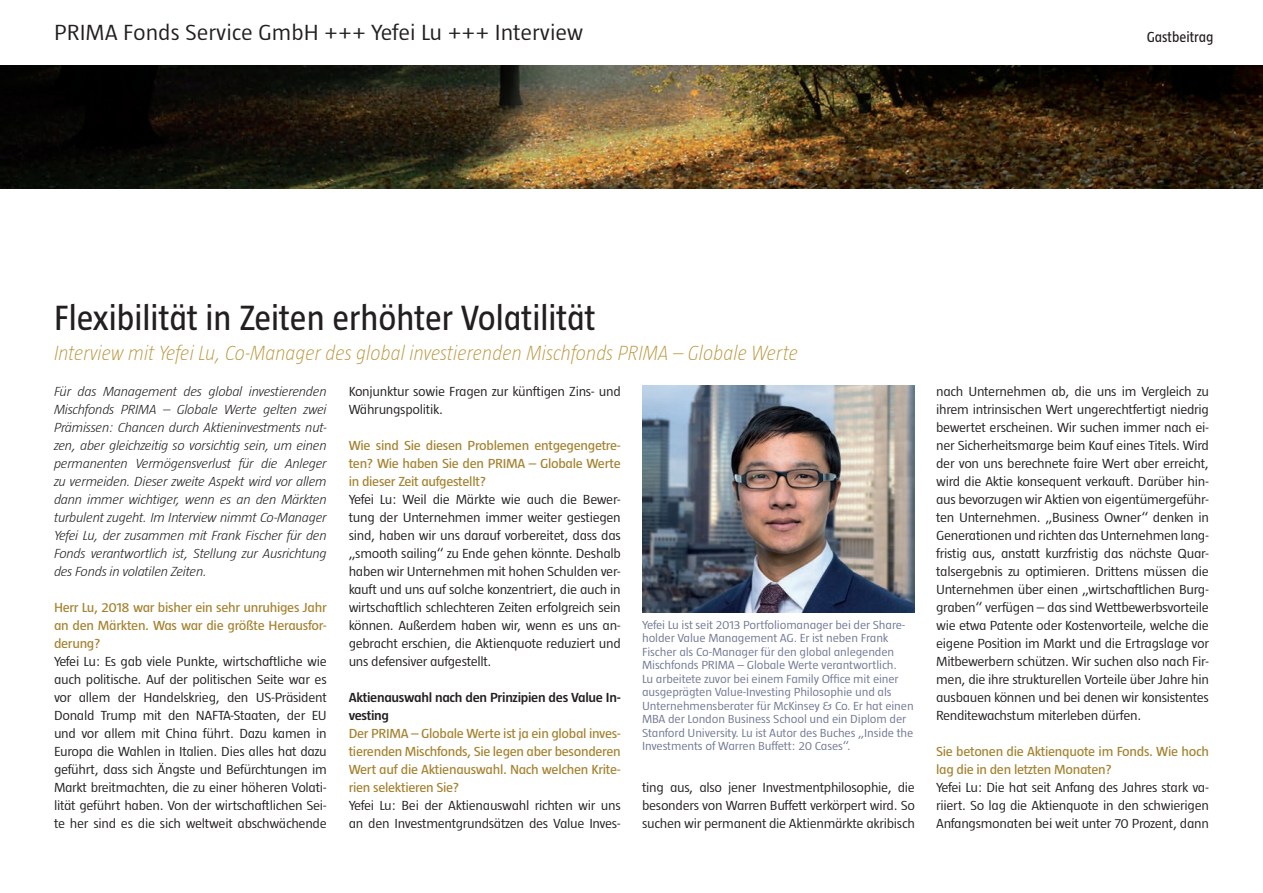
<style>
.page{position:relative;width:1263px;height:893px;background:#fff}
.page>*{position:absolute;margin:0;border:0;box-sizing:border-box;transform-origin:0 0}
.t1{font:36px "Taz";color:#231f20}
.t2{font:300 22.5px "Taz";color:#231f20;scale:1.12 1}
.t3{font:italic 200 21px "Taz";color:#ba9438}
.t4{font:15px "Taz";color:#231f20}
.t5{font:300 13.5px/18px "Taz";letter-spacing:-.02em;color:#231f20;text-align:justify;scale:1.12 1}
.t6{font:italic 300 13.5px/18px "Taz";letter-spacing:-.02em;color:#231f20;text-align:justify;scale:1.12 1}
.t7{font:13.5px/18px "Taz";letter-spacing:-.02em;color:#a5822f;text-align:justify;scale:1.12 1}
.t8{font:600 13.5px/18px "Taz";letter-spacing:-.02em;color:#231f20;scale:1.12 1}
.t9{font:300 12px/13.5px "Taz";letter-spacing:-.01em;color:#707793;scale:1.12 1}
</style>
<div class="page">
<img style="left:0;top:66px;width:1263px;height:122px">
<img style="left:642px;top:386px;width:272px;height:226px">
<h2 class="t2" style="left:54px;top:20px;width:474px">PRIMA Fonds Service GmbH +++ Yefei Lu +++ Interview</h2>
<p class="t4" style="left:1147px;top:29px;width:68px">Gastbeitrag</p>
<h1 class="t1" style="left:54px;top:299px;width:543px">Flexibilität in Zeiten erhöhter Volatilität</h1>
<h3 class="t3" style="left:54px;top:342px;width:746px">Interview mit Yefei Lu, Co-Manager des global investierenden Mischfonds PRIMA – Globale Werte</h3>
<p class="t6" style="left:54px;top:383px;width:245px">Für das Management des global investierenden Mischfonds PRIMA – Globale Werte gelten zwei Prämissen: Chancen durch Aktieninvestments nut&shy;zen, aber gleichzeitig so vorsichtig sein, um einen permanenten Vermögensverlust für die Anleger zu vermeiden. Dieser zweite Aspekt wird vor allem dann immer wichtiger, wenn es an den Märkten turbulent zugeht. Im Interview nimmt Co-Manager Yefei Lu, der zusammen mit Frank Fischer für den Fonds verantwortlich ist, Stellung zur Ausrichtung des Fonds in volatilen Zeiten.</p>
<p class="t7" style="left:54px;top:598px;width:245px">Herr Lu, 2018 war bisher ein sehr unruhiges Jahr an den Märkten. Was war die größte Herausfor&shy;derung?</p>
<p class="t5" style="left:54px;top:652px;width:245px">Yefei Lu: Es gab viele Punkte, wirtschaftliche wie auch politische. Auf der politischen Seite war es vor allem der Handelskrieg, den US-Präsident Donald Trump mit den NAFTA-Staaten, der EU und vor allem mit China führt. Dazu kamen in Europa die Wahlen in Italien. Dies alles hat dazu geführt, dass sich Ängste und Befürchtungen im Markt breitmachten, die zu einer höheren Volati&shy;lität geführt haben. Von der wirtschaftlichen Sei&shy;te her sind es die sich weltweit abschwächende</p>
<p class="t5" style="left:349px;top:382px;width:244px">Konjunktur sowie Fragen zur künftigen Zins- und<br>Währungspolitik.</p>
<p class="t7" style="left:349px;top:436px;width:244px">Wie sind Sie diesen Problemen entgegengetre&shy;ten? Wie haben Sie den PRIMA – Globale Werte in dieser Zeit aufgestellt?</p>
<p class="t5" style="left:349px;top:490px;width:244px">Yefei Lu: Weil die Märkte wie auch die Bewer&shy;tung der Unternehmen immer weiter gestiegen sind, haben wir uns darauf vorbereitet, dass das „smooth sailing“ zu Ende gehen könnte. Deshalb haben wir Unternehmen mit hohen Schulden ver&shy;kauft und uns auf solche konzentriert, die auch in wirtschaftlich schlechteren Zeiten erfolgreich sein können. Außerdem haben wir, wenn es uns an&shy;gebracht erschien, die Aktienquote reduziert und uns defensiver aufgestellt.</p>
<p class="t8" style="left:349px;top:688px;width:244px">Aktienauswahl nach den Prinzipien des Value In&shy;vesting</p>
<p class="t7" style="left:349px;top:724px;width:244px">Der PRIMA – Globale Werte ist ja ein global inves&shy;tierenden Mischfonds, Sie legen aber besonderen Wert auf die Aktienauswahl. Nach welchen Krite&shy;rien selektieren Sie?</p>
<p class="t5" style="left:349px;top:796px;width:244px">Yefei Lu: Bei der Aktienauswahl richten wir uns an den Investmentgrundsätzen des Value Inves-</p>
<p class="t9" style="left:642px;top:618px;width:244px">Yefei Lu ist seit 2013 Portfoliomanager bei der Share&shy;holder Value Management AG. Er ist neben Frank Fischer als Co-Manager für den global anlegenden Mischfonds PRIMA – Globale Werte verantwortlich.<br>Lu arbeitete zuvor bei einem Family Office mit einer ausgeprägten Value-Investing Philosophie und als Unternehmensberater für McKinsey &amp; Co. Er hat einen MBA der London Business School und ein Diplom der Stanford University. Lu ist Autor des Buches „Inside the Investments of Warren Buffett: 20 Cases“.</p>
<p class="t5" style="left:642px;top:778px;width:245px">ting aus, also jener Investmentphilosophie, die besonders von Warren Buffett verkörpert wird. So suchen wir permanent die Aktienmärkte akribisch</p>
<p class="t5" style="left:936px;top:383px;width:245px">nach Unternehmen ab, die uns im Vergleich zu ihrem intrinsischen Wert ungerechtfertigt niedrig bewertet erscheinen. Wir suchen immer nach ei&shy;ner Sicherheitsmarge beim Kauf eines Titels. Wird der von uns berechnete faire Wert aber erreicht, wird die Aktie konsequent verkauft. Darüber hin&shy;aus bevorzugen wir Aktien von eigentümergeführ&shy;ten Unternehmen. „Business Owner“ denken in Generationen und richten das Unternehmen lang&shy;fristig aus, anstatt kurzfristig das nächste Quar&shy;talsergebnis zu optimieren. Drittens müssen die Unternehmen über einen „wirtschaftlichen Burg&shy;graben“ verfügen – das sind Wettbewerbsvorteile wie etwa Patente oder Kostenvorteile, welche die eigene Position im Markt und die Ertragslage vor Mitbewerbern schützen. Wir suchen also nach Fir&shy;men, die ihre strukturellen Vorteile über Jahre hin ausbauen können und bei denen wir konsistentes Renditewachstum miterleben dürfen.</p>
<p class="t7" style="left:936px;top:743px;width:245px">Sie betonen die Aktienquote im Fonds. Wie hoch lag die in den letzten Monaten?</p>
<p class="t5" style="left:936px;top:779px;width:245px">Yefei Lu: Die hat seit Anfang des Jahres stark va&shy;riiert. So lag die Aktienquote in den schwierigen Anfangsmonaten bei weit unter 70 Prozent, dann</p>
</div>
